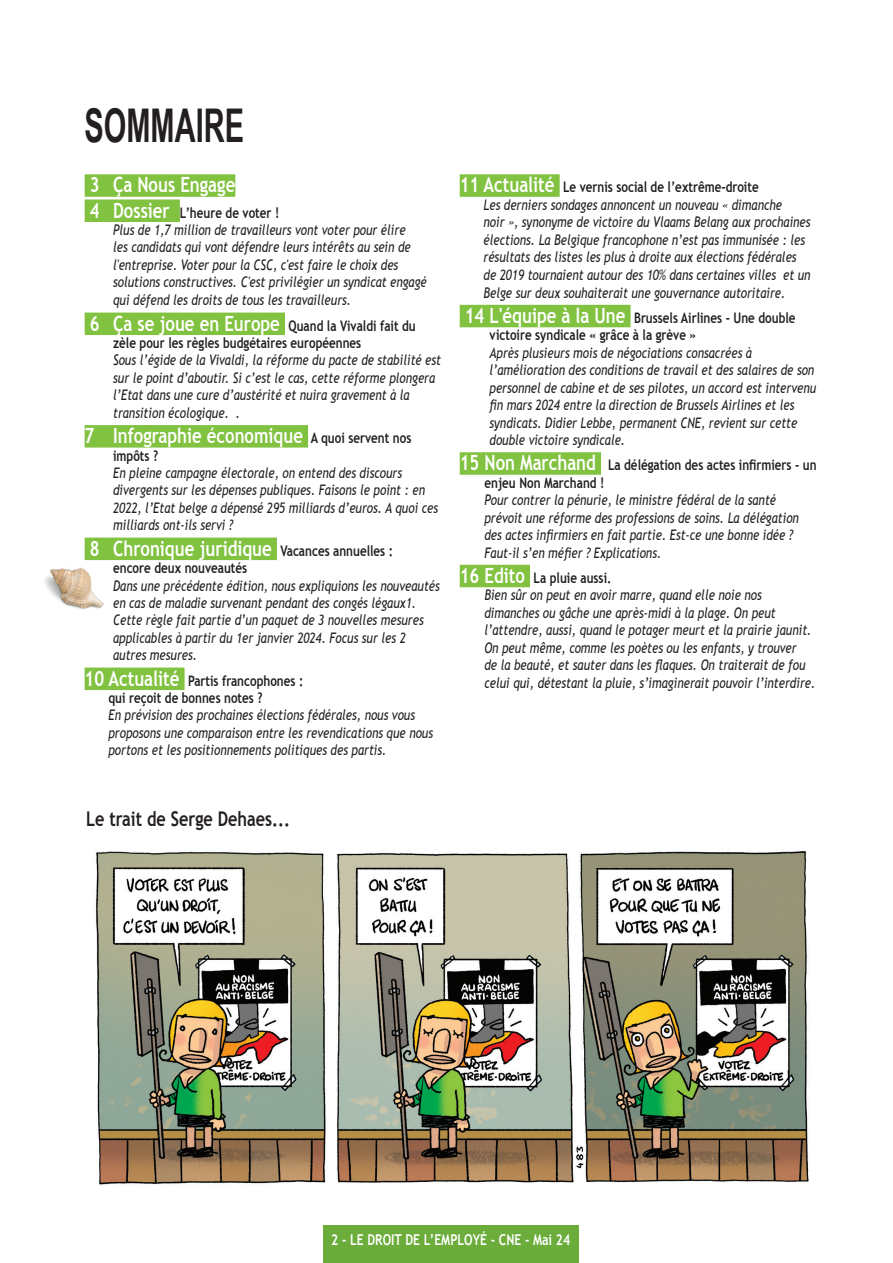
<style>
.page{position:relative;width:893px;height:1263px;background:#fff}
.page>*{position:absolute;margin:0;border:0;box-sizing:border-box;transform-origin:0 0}
.Titre_23{font:700 46.5px "Arial Narrow";color:#231f20;scale:.76 1}
.SOM_ST{font:700 21px "Trebuchet MS";color:#fff;scale:.8 1}
.Texte_courrant{font:700 20.25px "Trebuchet MS";color:#231f20;scale:.8 1}
.t1{font:700 15px "Trebuchet MS";color:#fff;scale:.81 1}
.SOM_ST-2{font:italic 14.55px/17.4px "Trebuchet MS";color:#231f20;scale:.8 1}
.s1{font-weight:700;font-style:normal;font-size:21px;color:#fff}
.s2{font-weight:700;font-style:normal}
.s3{font-size:14.55px;color:#231f20}
</style>
<div class="page">
<div style="left:323px;top:1225px;width:256px;height:38px;background:#6bac3a"></div>
<div style="left:85px;top:174px;width:150px;height:23px;background:#81c240"></div>
<div style="left:85px;top:199px;width:95px;height:23px;background:#81c240"></div>
<div style="left:85px;top:313px;width:200px;height:22px;background:#81c240"></div>
<div style="left:85px;top:425px;width:223px;height:23px;background:#81c240"></div>
<div style="left:85px;top:538px;width:192px;height:22px;background:#81c240"></div>
<div style="left:85px;top:667px;width:100px;height:23px;background:#81c240"></div>
<div style="left:460px;top:174px;width:100px;height:23px;background:#81c240"></div>
<div style="left:460px;top:305px;width:171px;height:22px;background:#81c240"></div>
<div style="left:460px;top:452px;width:141px;height:23px;background:#81c240"></div>
<div style="left:460px;top:565px;width:70px;height:22px;background:#81c240"></div>
<img style="left:95px;top:851px;width:714px;height:334px">
<img style="left:45px;top:559px;width:70px;height:50px">
<p class="Titre_23" style="left:85px;top:90px;width:211px">SOMMAIRE</p>
<p class="SOM_ST" style="left:90px;top:172px;width:184px">3 Ça Nous Engage</p>
<p class="SOM_ST-2" style="left:113px;top:204px;width:394px;text-indent:-23px"><span class="s1">4 Dossier</span> <span class="s2">L’heure de voter !<br></span>Plus de 1,7 million de travailleurs vont voter pour élire<br>les candidats qui vont défendre leurs intérêts au sein de l'entreprise. Voter pour la CSC, c'est faire le choix des solutions constructives. C'est privilégier un syndicat engagé qui défend les droits de tous les travailleurs.</p>
<p class="SOM_ST-2" style="left:113px;top:317px;width:411px;text-indent:-23px"><span class="s1">6 Ça se joue en Europe</span> <span class="s2">Quand la Vivaldi fait du zèle pour les règles budgétaires européennes<br></span>Sous l’égide de la Vivaldi, la réforme du pacte de stabilité est sur le point d’aboutir. Si c’est le cas, cette réforme plongera l’Etat dans une cure d’austérité et nuira gravement à la transition écologique. .</p>
<p class="SOM_ST" style="left:85px;top:422px;width:410px">7 Infographie économique <span class="s3">A quoi servent nos</span></p>
<p class="SOM_ST-2" style="left:113px;top:447px;width:408px"><span class="s2">impôts ?<br></span>En pleine campagne électorale, on entend des discours divergents sur les dépenses publiques. Faisons le point : en 2022, l’Etat belge a dépensé 295 milliards d’euros. A quoi ces milliards ont-ils servi ?</p>
<p class="SOM_ST" style="left:90px;top:535px;width:381px">8 Chronique juridique <span class="s3">Vacances annuelles :</span></p>
<p class="SOM_ST-2" style="left:113px;top:559px;width:410px"><span class="s2">encore deux nouveautés<br></span>Dans une précédente édition, nous expliquions les nouveautés en cas de maladie survenant pendant des congés légaux1.<br>Cette règle fait partie d’un paquet de 3 nouvelles mesures applicables à partir du 1er janvier 2024. Focus sur les 2 autres mesures.</p>
<p class="SOM_ST-2" style="left:108px;top:672px;width:407px;text-indent:-24px"><span class="s1">10 Actualité</span> <span class="s2">Partis francophones :<br>qui reçoit de bonnes notes ?<br></span>En prévision des prochaines élections fédérales, nous vous proposons une comparaison entre les revendications que nous portons et les positionnements politiques des partis.</p>
<p class="SOM_ST-2" style="left:483px;top:179px;width:410px;text-indent:-24px"><span class="s1">11 Actualité</span> <span class="s2">Le vernis social de l’extrême-droite<br></span>Les derniers sondages annoncent un nouveau « dimanche<br>noir », synonyme de victoire du Vlaams Belang aux prochaines élections. La Belgique francophone n’est pas immunisée : les résultats des listes les plus à droite aux élections fédérales de 2019 tournaient autour des 10% dans certaines villes et un Belge sur deux souhaiterait une gouvernance autoritaire.</p>
<p class="SOM_ST-2" style="left:489px;top:309px;width:410px;text-indent:-25px"><span class="s1">14 L'équipe à la Une</span> <span class="s2">Brussels Airlines - Une double victoire syndicale « grâce à la grève »<br></span>Après plusieurs mois de négociations consacrées à l’amélioration des conditions de travail et des salaires de son personnel de cabine et de ses pilotes, un accord est intervenu fin mars 2024 entre la direction de Brussels Airlines et les syndicats. Didier Lebbe, permanent CNE, revient sur cette double victoire syndicale.</p>
<p class="SOM_ST-2" style="left:484px;top:456px;width:417px;text-indent:-25px"><span class="s1">15 Non Marchand</span> <span class="s2">La délégation des actes infirmiers - un enjeu Non Marchand !<br></span>Pour contrer la pénurie, le ministre fédéral de la santé prévoit une réforme des professions de soins. La délégation des actes infirmiers en fait partie. Est-ce une bonne idée ?<br>Faut-il s’en méfier ? Explications.</p>
<p class="SOM_ST-2" style="left:484px;top:569px;width:415px;text-indent:-25px"><span class="s1">16 Edito</span> <span class="s2">La pluie aussi.<br></span>Bien sûr on peut en avoir marre, quand elle noie nos dimanches ou gâche une après-midi à la plage. On peut l’attendre, aussi, quand le potager meurt et la prairie jaunit.<br>On peut même, comme les poètes ou les enfants, y trouver<br>de la beauté, et sauter dans les flaques. On traiterait de fou celui qui, détestant la pluie, s’imaginerait pouvoir l’interdire.</p>
<p class="Texte_courrant" style="left:86px;top:806px;width:256px">Le trait de Serge Dehaes...</p>
<p class="t1" style="left:331px;top:1230px;width:296px">2 - LE DROIT DE L’EMPLOYÉ - CNE - Mai 24</p>
</div>
